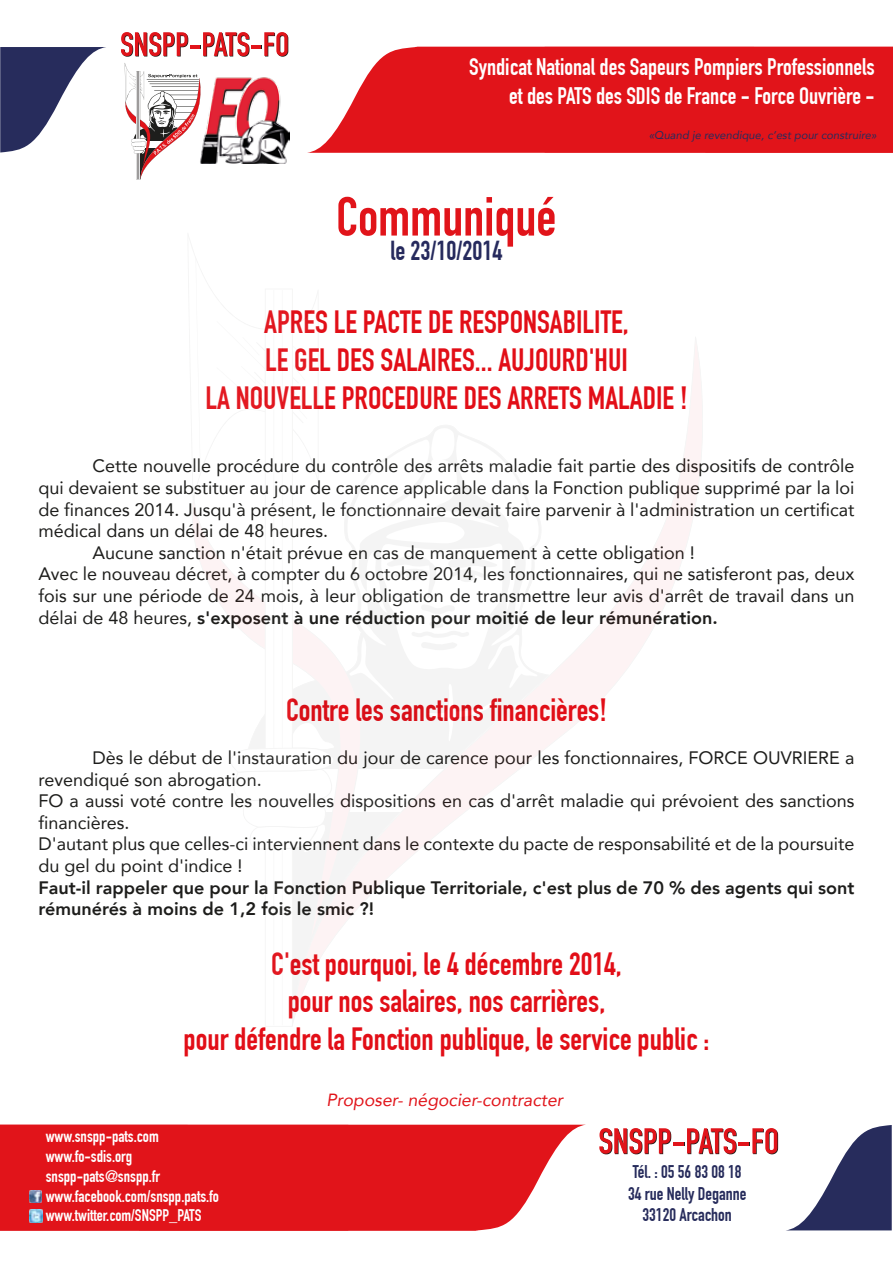
<style>
.page{position:relative;width:893px;height:1263px;background:#fff}
.page>*{position:absolute;margin:0;border:0;box-sizing:border-box;transform-origin:0 0}
.t1{font:700 31.5px/37.8px "DIN Condensed";color:#e20e17;text-align:center}
.t2{font:700 26.85px "DIN Condensed";color:#262a5d}
.t3{font:700 23.4px/28px "DIN Condensed";color:#fff;text-align:right}
.t4{font:18px/21.6px "Avenir";color:#1d1d1b}
.t5{font:800 18px/21.6px "Avenir";color:#1d1d1b}
.t6{font:700 18px/21.6px "DIN Condensed";color:#272c5c;text-align:center}
.t7{font:italic 17.55px "Avenir";color:#e1141a}
.t8{font:700 16.5px/19.8px "DIN Condensed";color:#fff}
.t9{font:italic 11.25px "Avenir";color:#272c5c}
.s1{font-weight:400}
</style>
<div class="page">
<svg style="left:555px;top:337px;width:147px;height:403px"></svg>
<svg style="left:192px;top:197px;width:363px;height:829px"></svg>
<svg style="left:599px;top:1128px;width:179px;height:26px"></svg>
<img style="left:201px;top:77px;width:88px;height:87px">
<hr style="left:136px;top:71px;width:4px;height:109px;background:#d2d2d1">
<svg style="left:125px;top:63px;width:76px;height:116px"></svg>
<svg style="left:121px;top:32px;width:167px;height:25px"></svg>
<div style="left:196px;top:164px;width:96px;height:17px;background:#fff"></div>
<svg style="left:307px;top:47px;width:586px;height:106px;fill:#e1141a"></svg>
<svg style="left:0;top:47px;width:106px;height:106px"></svg>
<svg style="left:0;top:1124px;width:586px;height:107px;fill:#e1141a"></svg>
<svg style="left:788px;top:1125px;width:104px;height:105px"></svg>
<svg style="left:30px;top:1210px;width:12px;height:12px"></svg>
<svg style="left:29px;top:1190px;width:13px;height:13px"></svg>
<p class="t3" style="left:469px;top:53px;width:407px">Syndicat National des Sapeurs Pompiers Professionnels et des PATS des SDIS de France - Force Ouvrière -</p>
<h2 class="t2" style="left:391px;top:235px;width:113px">le 23/10/2014</h2>
<p class="t9" style="left:649px;top:129px;width:230px">«Quand je revendique, c’est pour construire»</p>
<h1 class="t1" style="left:205px;top:303px;width:484px">APRES LE PACTE DE RESPONSABILITE,<br>LE GEL DES SALAIRES... AUJOURD'HUI<br>LA NOUVELLE PROCEDURE DES ARRETS MALADIE !</h1>
<p class="t4" style="left:92px;top:455px;width:764px">Cette nouvelle procédure du contrôle des arrêts maladie fait partie des dispositifs de contrôle</p>
<p class="t4" style="left:38px;top:476px;width:817px">qui devaient se substituer au jour de carence applicable dans la Fonction publique supprimé par la loi</p>
<p class="t4" style="left:38px;top:498px;width:817px">de finances 2014. Jusqu'à présent, le fonctionnaire devait faire parvenir à l'administration un certificat</p>
<p class="t4" style="left:38px;top:520px;width:291px">médical dans un délai de 48 heures.</p>
<p class="t4" style="left:92px;top:541px;width:604px">Aucune sanction n'était prévue en cas de manquement à cette obligation !</p>
<p class="t4" style="left:38px;top:563px;width:817px">Avec le nouveau décret, à compter du 6 octobre 2014, les fonctionnaires, qui ne satisferont pas, deux</p>
<p class="t4" style="left:38px;top:584px;width:817px">fois sur une période de 24 mois, à leur obligation de transmettre leur avis d'arrêt de travail dans un</p>
<p class="t5" style="left:38px;top:606px;width:681px"><span class="s1">délai de 48 heures,</span> s'exposent à une réduction pour moitié de leur rémunération.</p>
<h1 class="t1" style="left:286px;top:691px;width:322px">Contre les sanctions financières!</h1>
<p class="t4" style="left:38px;top:746px;width:818px;text-indent:54px">Dès le début de l'instauration du jour de carence pour les fonctionnaires, FORCE OUVRIERE a revendiqué son abrogation.<br>FO a aussi voté contre les nouvelles dispositions en cas d'arrêt maladie qui prévoient des sanctions financières.<br>D'autant plus que celles-ci interviennent dans le contexte du pacte de responsabilité et de la poursuite du gel du point d'indice !</p>
<p class="t5" style="left:38px;top:876px;width:817px">Faut-il rappeler que pour la Fonction Publique Territoriale, c'est plus de 70 % des agents qui sont rémunérés à moins de 1,2 fois le smic ?!</p>
<h1 class="t1" style="left:183px;top:945px;width:527px">C'est pourquoi, le 4 décembre 2014,<br>pour nos salaires, nos carrières,<br>pour défendre la Fonction publique, le service public :</h1>
<p class="t8" style="left:46px;top:1126px;width:175px">www.snspp-pats.com www.fo-sdis.org snspp-pats@snspp.fr www.facebook.com/snspp.pats.fo www.twitter.com/SNSPP_PATS</p>
<p class="t7" style="left:327px;top:1089px;width:238px">Proposer- négocier-contracter</p>
<p class="t6" style="left:628px;top:1161px;width:120px">Tél. : 05 56 83 08 18<br>34 rue Nelly Deganne<br>33120 Arcachon</p>
</div>
